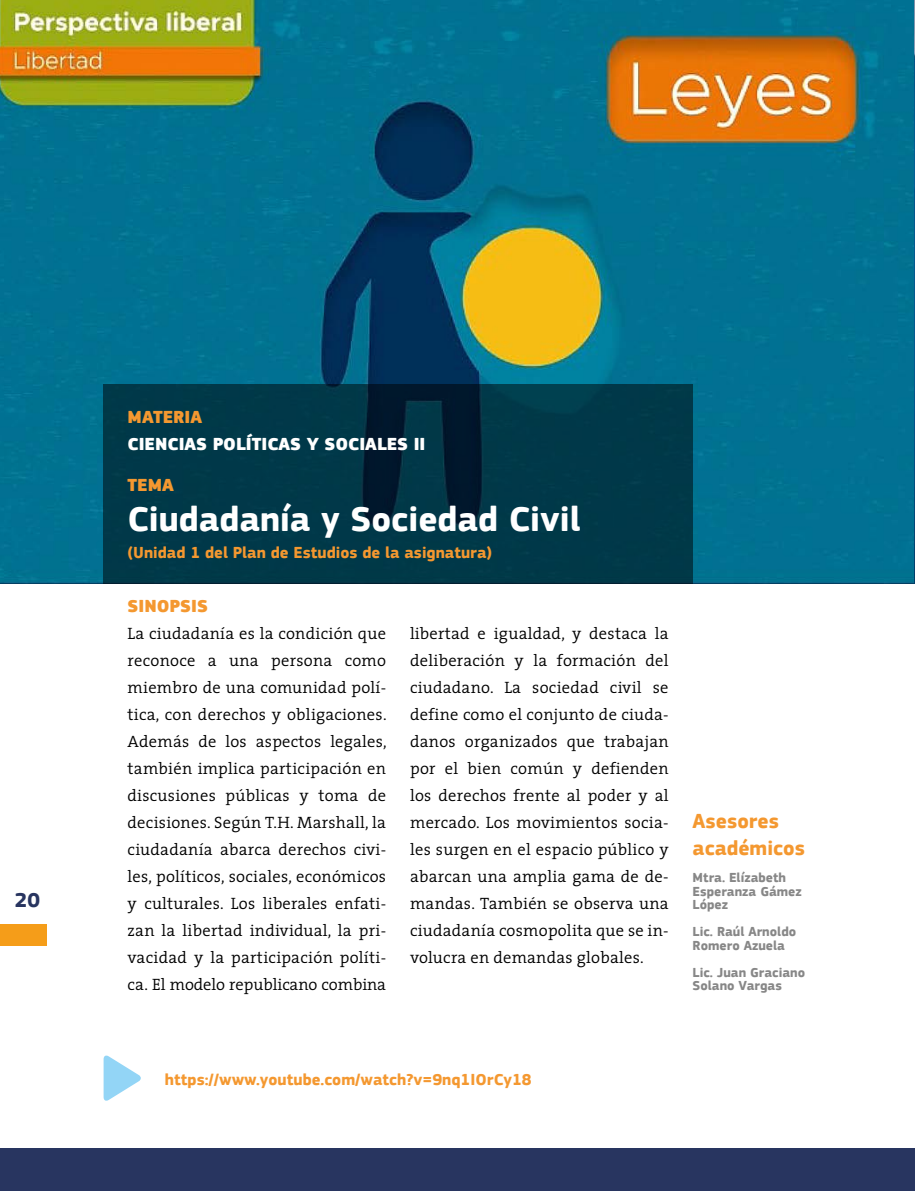
<style>
.page{position:relative;width:915px;height:1191px;background:#fff}
.page>*{position:absolute;margin:0;border:0;box-sizing:border-box;transform-origin:0 0}
.t1{font:700 36px "PF Square Sans Pro";color:#fff}
.t2{font:700 21px/27px "PF Square Sans Pro";color:#f49830}
.t3{font:700 21px "PF Square Sans Pro";color:#283560}
.t4{font:900 18px "PF Square Sans Pro";color:#fff}
.t5{font:900 18px "PF Square Sans Pro";color:#f49830}
.t6{font:300 16.5px/27px "The Serif";letter-spacing:.015em;color:#000;text-align:justify}
.t7{font:700 16.5px "PF Square Sans Pro";color:#f49830}
.t8{font:700 13.5px/13.5px "PF Square Sans Pro";color:#878787}
</style>
<div class="page">
<div style="left:0;top:1147px;width:914px;height:44px;background:#283560"></div>
<div style="left:0;top:924px;width:47px;height:21px;background:#f59d19"></div>
<img style="left:0;top:0;width:915px;height:583px">
<svg style="left:104px;top:384px;width:588px;height:199px;background:#003546"></svg>
<svg style="left:103px;top:1055px;width:38px;height:46px"></svg>
<p class="t3" style="left:15px;top:887px;width:27px">20</p>
<p class="t5" style="left:128px;top:406px;width:76px">MATERIA</p>
<p class="t4" style="left:128px;top:433px;width:299px">CIENCIAS POLÍTICAS Y SOCIALES II</p>
<p class="t5" style="left:128px;top:473px;width:48px">TEMA</p>
<h1 class="t1" style="left:128px;top:498px;width:454px">Ciudadanía y Sociedad Civil</h1>
<p class="t7" style="left:128px;top:543px;width:366px">(Unidad 1 del Plan de Estudios de la asignatura)</p>
<p class="t5" style="left:128px;top:595px;width:82px">SINOPSIS</p>
<p class="t6" style="left:128px;top:619px;width:260px">La ciudadanía es la condición que reconoce a una persona como miembro de una comunidad polí&shy;tica, con derechos y obligaciones.<br>Además de los aspectos legales, también implica participación en discusiones públicas y toma de decisiones. Según T.H. Marshall, la ciudadanía abarca derechos civi&shy;les, políticos, sociales, económicos y culturales. Los liberales enfati&shy;zan la libertad individual, la pri&shy;vacidad y la participación políti&shy;ca. El modelo republicano combina</p>
<p class="t6" style="left:410px;top:619px;width:260px">libertad e igualdad, y destaca la deliberación y la formación del ciudadano. La sociedad civil se define como el conjunto de ciuda&shy;danos organizados que trabajan por el bien común y defienden los derechos frente al poder y al mercado. Los movimientos socia&shy;les surgen en el espacio público y abarcan una amplia gama de de&shy;mandas. También se observa una ciudadanía cosmopolita que se in&shy;volucra en demandas globales.</p>
<p class="t2" style="left:692px;top:808px;width:114px">Asesores académicos</p>
<p class="t8" style="left:692px;top:871px;width:110px">Mtra. Elízabeth<br>Esperanza Gámez<br>López</p>
<p class="t8" style="left:692px;top:925px;width:105px">Lic. Raúl Arnoldo<br>Romero Azuela</p>
<p class="t8" style="left:692px;top:966px;width:114px">Lic. Juan Graciano<br>Solano Vargas</p>
<p class="t7" style="left:165px;top:1069px;width:368px">https://www.youtube.com/watch?v=9nq1IOrCy18</p>
</div>
